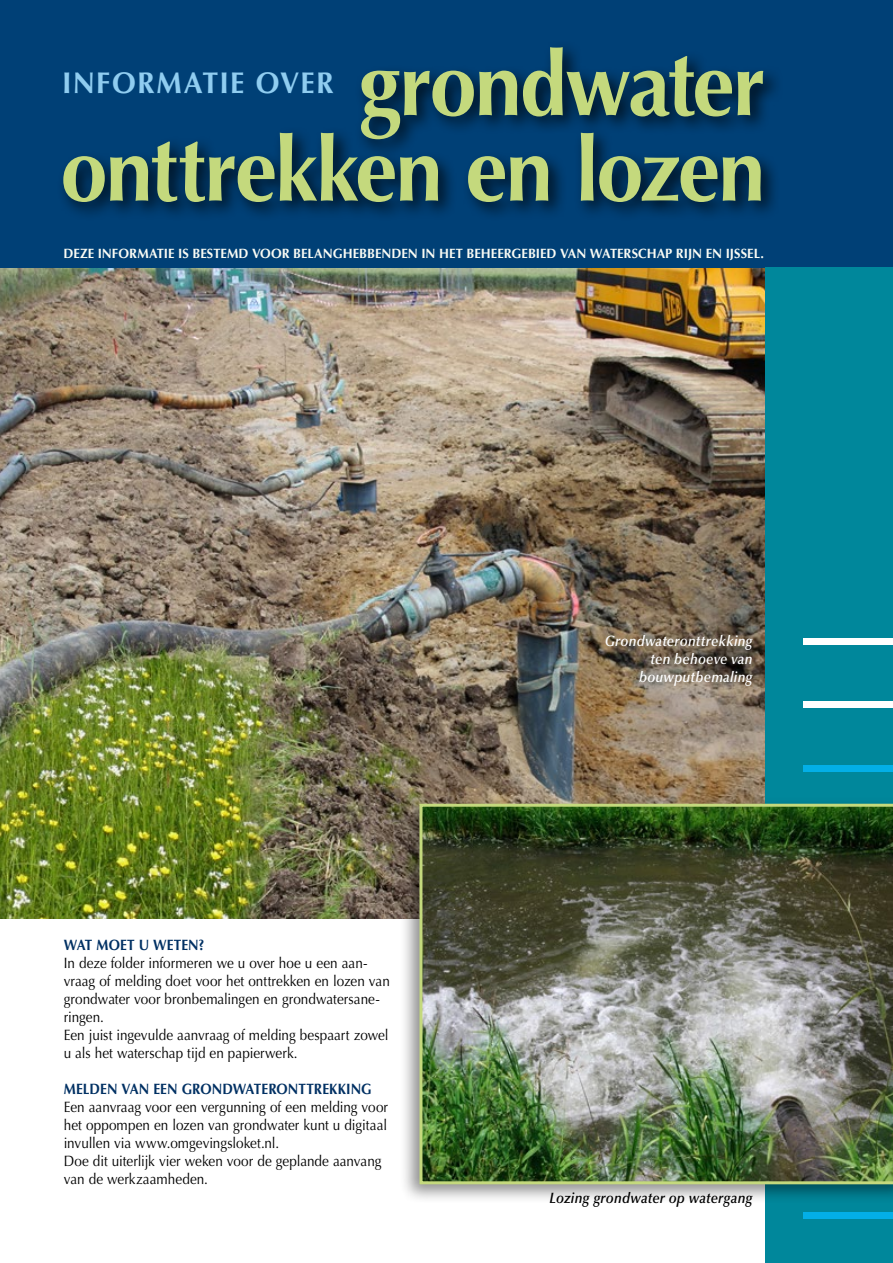
<style>
.page{position:relative;width:893px;height:1263px;background:#fff}
.page>*{position:absolute;margin:0;border:0;box-sizing:border-box;transform-origin:0 0}
.t1{font:700 90px/85.5px "Optima LT Std";letter-spacing:-.02em;color:#c4d97d;text-align:right;scale:.94 1}
.t2{font:700 30px "Optima LT Std";letter-spacing:.05em;color:#90cdf0;scale:.95 1}
.t3{font:15px/18px "Optima LT Std";color:#000;scale:.9 1}
.t4{font:italic 600 15px/18px "Optima LT Std";letter-spacing:.02em;color:#fff;text-align:right;scale:.9 1}
.t5{font:700 15px "Optima LT Std";letter-spacing:.005em;color:#003063;scale:.9 1}
.t6{font:italic 600 15px "Optima LT Std";letter-spacing:.015em;color:#000;scale:.9 1}
.t7{font:700 13.5px "Optima LT Std";letter-spacing:.005em;color:#fafcf5;scale:.95 1}
</style>
<div class="page">
<img style="left:0;top:268px;width:765px;height:650px">
<div style="left:0;top:0;width:893px;height:268px;background:#004076"></div>
<div style="left:765px;top:268px;width:128px;height:995px;background:#00879b"></div>
<div style="left:804px;top:765px;width:89px;height:7px;background:#03afe7"></div>
<div style="left:804px;top:702px;width:89px;height:6px;background:#fff"></div>
<div style="left:804px;top:638px;width:89px;height:6px;background:#fff"></div>
<div style="left:804px;top:1212px;width:89px;height:6px;background:#03afe7"></div>
<div style="left:399px;top:797px;width:494px;height:407px;background:#000;opacity:.45"></div>
<img style="left:419px;top:804px;width:474px;height:380px">
<div style="left:56px;top:40px;width:727px;height:181px;background:#000;opacity:.75"></div>
<h1 class="t1" style="left:61px;top:43px;width:751px">GRONDWATER<br>ONTTREKKEN EN LOZEN</h1>
<h2 class="t2" style="left:62px;top:65px;width:287px">I NFORMATIE OVER</h2>
<p class="t7" style="left:63px;top:246px;width:739px">DEZE INFORMATIE IS BESTEMD VOOR BELANGHEBBENDEN IN HET BEHEERGEBIED VAN WATERSCHAP RIJN EN IJSSEL.</p>
<p class="t5" style="left:64px;top:936px;width:158px">WAT MOET U WETEN?</p>
<p class="t3" style="left:64px;top:954px;width:364px">In deze folder informeren we u over hoe u een aan&shy;vraag of melding doet voor het onttrekken en lozen van grondwater voor bronbemalingen en grondwatersane&shy;ringen.<br>Een juist ingevulde aanvraag of melding bespaart zowel u als het waterschap tijd en papierwerk.</p>
<p class="t5" style="left:64px;top:1080px;width:344px">MELDEN VAN EEN GRONDWATERONTTREKKING</p>
<p class="t3" style="left:64px;top:1098px;width:362px">Een aanvraag voor een vergunning of een melding voor het oppompen en lozen van grondwater kunt u digitaal invullen via www.omgevingsloket.nl.<br>Doe dit uiterlijk vier weken voor de geplande aanvang van de werkzaamheden.</p>
<p class="t4" style="left:605px;top:632px;width:166px">Grondwateronttrekking ten behoeve van bouwputbemaling</p>
<p class="t6" style="left:549px;top:1189px;width:227px">Lozing grondwater op watergang</p>
</div>
